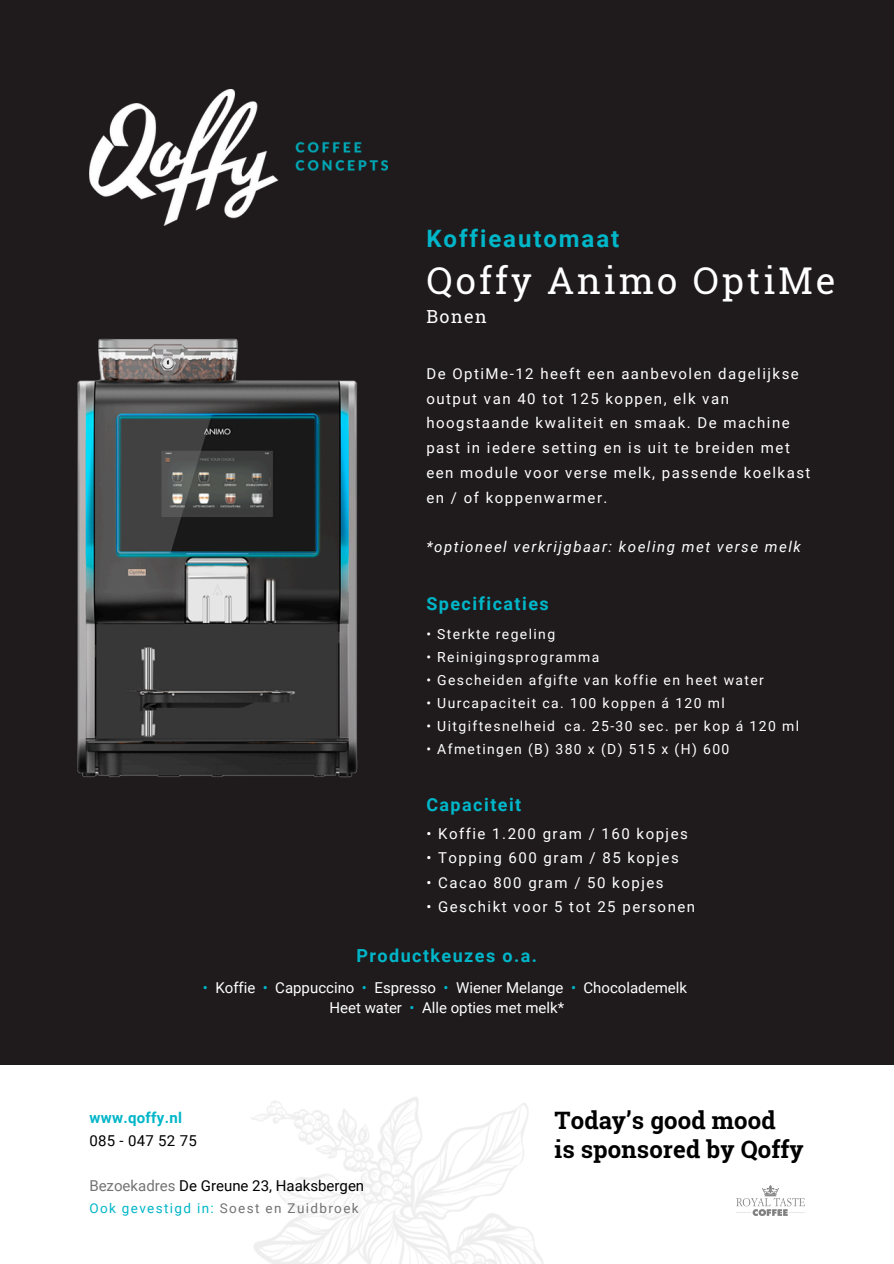
<style>
.page{position:relative;width:894px;height:1264px;background:#fff}
.page>*{position:absolute;margin:0;border:0;box-sizing:border-box;transform-origin:0 0}
.t1{font:36.9px "Roboto Slab";letter-spacing:.08em;color:#fff}
.t2{font:700 24px/29.5px "Roboto Slab";letter-spacing:.005em;color:#000}
.t3{font:700 24px "Roboto";letter-spacing:.08em;color:#00b6c9}
.t4{font:700 18px "Roboto";letter-spacing:.08em;color:#00b6c9}
.t5{font:18px "Roboto Slab";letter-spacing:.08em;color:#fff}
.t6{font:15px/24.8px "Roboto";letter-spacing:.1em;color:#fff}
.t7{font:15px "Roboto";color:#fff}
.t8{font:italic 15px "Roboto";letter-spacing:.1em;color:#fff}
.t9{font:15px "Roboto";color:#000}
.t10{font:700 15px "Roboto";letter-spacing:.02em;color:#00b6c9}
.t11{font:15px "Roboto";letter-spacing:.02em;color:#000}
.t12{font:13.95px "Roboto";letter-spacing:.1em;color:#fff}
.t13{font:13.5px "Roboto";letter-spacing:.1em;color:#737373}
.s1{color:#00b6c9}
.s2{color:#737373}
</style>
<div class="page">
<div style="left:0;top:0;width:893px;height:1064px;background:#1f1a1b"></div>
<img style="left:89px;top:89px;width:298px;height:136px">
<img style="left:197px;top:1064px;width:410px;height:199px">
<img style="left:77px;top:338px;width:281px;height:440px">
<img style="left:736px;top:1185px;width:68px;height:30px">
<p class="t3" style="left:426px;top:225px;width:194px">Koffieautomaat</p>
<p class="t1" style="left:426px;top:256px;width:410px">Qoffy Animo OptiMe</p>
<p class="t5" style="left:426px;top:304px;width:62px">Bonen</p>
<h1 class="t6" style="left:426px;top:361px;width:385px">De OptiMe-12 heeft een aanbevolen dagelijkse output van 40 tot 125 koppen, elk van hoogstaande kwaliteit en smaak. De machine past in iedere setting en is uit te breiden met een module voor verse melk, passende koelkast en / of koppenwarmer.</h1>
<p class="t8" style="left:426px;top:538px;width:376px">*optioneel verkrijgbaar: koeling met verse melk</p>
<p class="t4" style="left:426px;top:593px;width:124px">Specificaties</p>
<h3 class="t12" style="left:426px;top:626px;width:130px">• Sterkte regeling</h3>
<p class="t12" style="left:426px;top:649px;width:174px">• Reinigingsprogramma</p>
<p class="t12" style="left:426px;top:672px;width:339px">• Gescheiden afgifte van koffie en heet water</p>
<p class="t12" style="left:426px;top:695px;width:300px">• Uurcapaciteit ca. 100 koppen á 120 ml</p>
<p class="t12" style="left:426px;top:718px;width:374px">• Uitgiftesnelheid ca. 25-30 sec. per kop á 120 ml</p>
<p class="t12" style="left:426px;top:741px;width:304px">• Afmetingen (B) 380 x (D) 515 x (H) 600</p>
<p class="t4" style="left:426px;top:794px;width:96px">Capaciteit</p>
<h3 class="t6" style="left:426px;top:821px;width:263px">• Koffie 1.200 gram / 160 kopjes</h3>
<p class="t6" style="left:426px;top:845px;width:254px">• Topping 600 gram / 85 kopjes</p>
<p class="t6" style="left:426px;top:870px;width:239px">• Cacao 800 gram / 50 kopjes</p>
<p class="t6" style="left:426px;top:894px;width:270px">• Geschikt voor 5 tot 25 personen</p>
<h3 class="t4" style="left:356px;top:945px;width:182px">Productkeuzes o.a.</h3>
<p class="t7" style="left:203px;top:978px;width:485px"><span class="s1">•</span> Koffie <span class="s1">•</span> Cappuccino <span class="s1">•</span> Espresso <span class="s1">•</span> Wiener Melange <span class="s1">•</span> Chocolademelk</p>
<p class="t7" style="left:329px;top:999px;width:236px">Heet water <span class="s1">•</span> Alle opties met melk*</p>
<h2 class="t10" style="left:89px;top:1109px;width:94px">www.qoffy.nl</h2>
<p class="t11" style="left:89px;top:1131px;width:109px">085 - 047 52 75</p>
<p class="t9" style="left:89px;top:1176px;width:276px"><span class="s2">Bezoekadres</span> De Greune 23, Haaksbergen</p>
<p class="t13" style="left:89px;top:1200px;width:271px"><span class="s1">Ook gevestigd in:</span> Soest en Zuidbroek</p>
<p class="t2" style="left:554px;top:1104px;width:250px">Today’s good mood<br>is sponsored by Qoffy</p>
</div>
